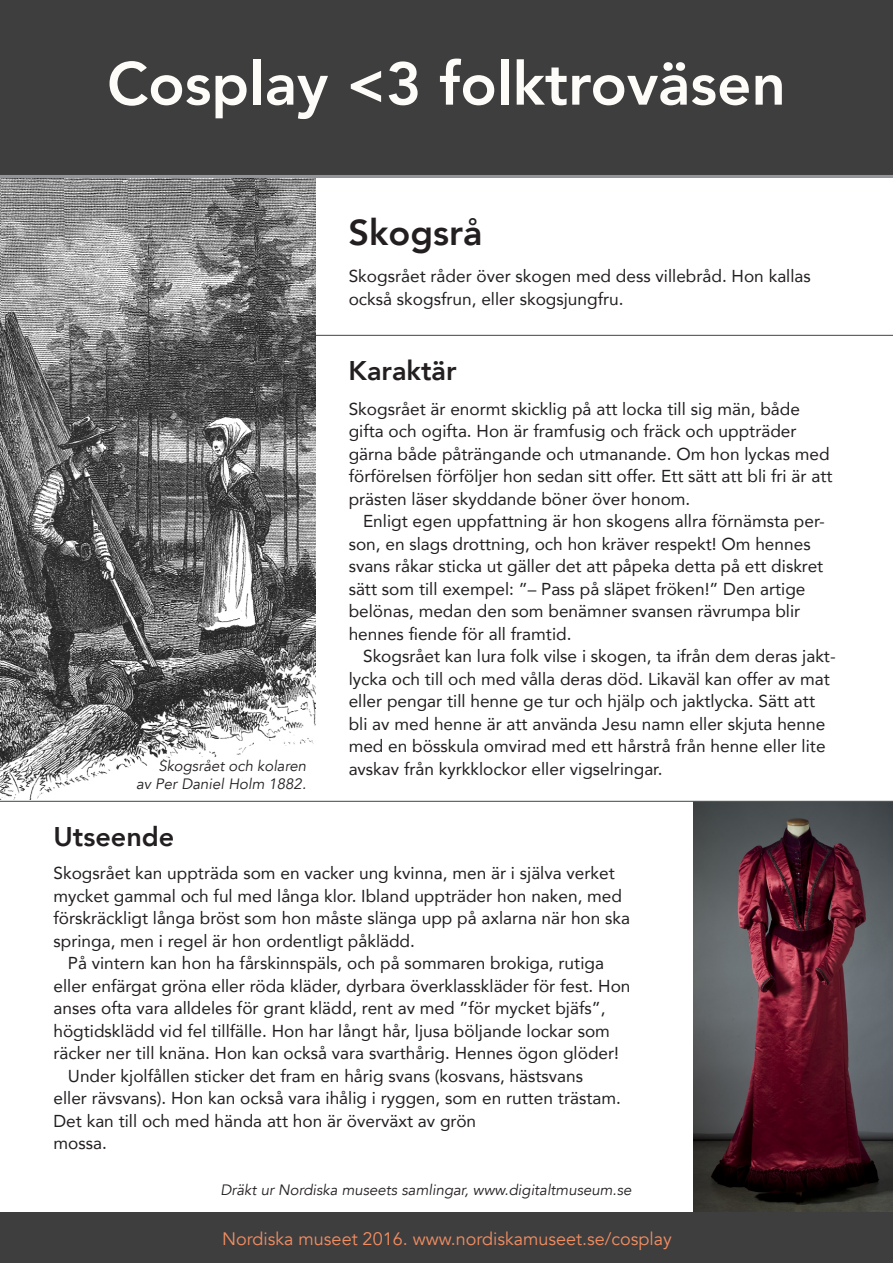
<style>
.page{position:relative;width:893px;height:1263px;background:#3e3e3f}
.page>*{position:absolute;margin:0;border:0;box-sizing:border-box;transform-origin:0 0}
.t1{font:800 60px "Avenir";color:#fefcf9}
.t2{font:800 36px "Avenir";color:#231f20}
.t3{font:800 27px "Avenir";color:#231f20}
.t4{font:18px "Avenir";color:#f38d60}
.t5{font:17.25px/22.5px "Avenir";color:#231f20}
.t6{font:italic 15px "Avenir";color:#231f20}
</style>
<div class="page">
<div style="left:0;top:767px;width:893px;height:445px;background:#fff"></div>
<hr style="left:0;top:175px;width:893px;height:3px;background:#939598">
<div style="left:297px;top:178px;width:596px;height:159px;background:#fff"></div>
<div style="left:315px;top:335px;width:578px;height:449px;background:#fff"></div>
<img style="left:693px;top:802px;width:200px;height:410px">
<hr style="left:0;top:801px;width:893px;height:1px;background:#57585a">
<hr style="left:315px;top:335px;width:578px;height:1px;background:#57585a">
<img style="left:0;top:178px;width:315px;height:622px">
<p class="t1" style="left:107px;top:37px;width:680px">Cosplay &lt;3 folktroväsen</p>
<p class="t2" style="left:349px;top:205px;width:135px">Skogsrå</p>
<p class="t5" style="left:349px;top:265px;width:464px">Skogsrået råder över skogen med dess villebråd. Hon kallas också skogsfrun, eller skogsjungfru.</p>
<p class="t6" style="left:158px;top:757px;width:149px">Skogsrået och kolaren</p>
<p class="t6" style="left:136px;top:775px;width:172px">av Per Daniel Holm 1882.</p>
<p class="t3" style="left:53px;top:816px;width:122px">Utseende</p>
<p class="t3" style="left:349px;top:350px;width:109px">Karaktär</p>
<p class="t5" style="left:349px;top:397px;width:485px">Skogsrået är enormt skicklig på att locka till sig män, både gifta och ogifta. Hon är framfusig och fräck och uppträder gärna både påträngande och utmanande. Om hon lyckas med förförelsen förföljer hon sedan sitt offer. Ett sätt att bli fri är att prästen läser skyddande böner över honom.</p>
<p class="t5" style="left:349px;top:509px;width:478px;text-indent:14px">Enligt egen uppfattning är hon skogens allra förnämsta per&shy;son, en slags drottning, och hon kräver respekt! Om hennes svans råkar sticka ut gäller det att påpeka detta på ett diskret sätt som till exempel: ”– Pass på släpet fröken!” Den artige belönas, medan den som benämner svansen rävrumpa blir hennes fiende för all framtid.</p>
<p class="t5" style="left:349px;top:644px;width:489px;text-indent:14px">Skogsrået kan lura folk vilse i skogen, ta ifrån dem deras jakt&shy;lycka och till och med vålla deras död. Likaväl kan offer av mat eller pengar till henne ge tur och hjälp och jaktlycka. Sätt att bli av med henne är att använda Jesu namn eller skjuta henne med en bösskula omvirad med ett hårstrå från henne eller lite avskav från kyrkklockor eller vigselringar.</p>
<p class="t5" style="left:53px;top:862px;width:578px">Skogsrået kan uppträda som en vacker ung kvinna, men är i själva verket mycket gammal och ful med långa klor. Ibland uppträder hon naken, med förskräckligt långa bröst som hon måste slänga upp på axlarna när hon ska springa, men i regel är hon ordentligt påklädd.</p>
<p class="t5" style="left:53px;top:952px;width:578px;text-indent:14px">På vintern kan hon ha fårskinnspäls, och på sommaren brokiga, rutiga eller enfärgat gröna eller röda kläder, dyrbara överklasskläder för fest. Hon anses ofta vara alldeles för grant klädd, rent av med ”för mycket bjäfs”, högtidsklädd vid fel tillfälle. Hon har långt hår, ljusa böljande lockar som räcker ner till knäna. Hon kan också vara svarthårig. Hennes ögon glöder!</p>
<p class="t5" style="left:53px;top:1064px;width:569px;text-indent:14px">Under kjolfållen sticker det fram en hårig svans (kosvans, hästsvans eller rävsvans). Hon kan också vara ihålig i ryggen, som en rutten trästam.<br>Det kan till och med hända att hon är överväxt av grön<br>mossa.</p>
<p class="t6" style="left:220px;top:1180px;width:413px">Dräkt ur Nordiska museets samlingar, www.digitaltmuseum.se</p>
<p class="t4" style="left:222px;top:1228px;width:451px">Nordiska museet 2016. www.nordiskamuseet.se/cosplay</p>
</div>
